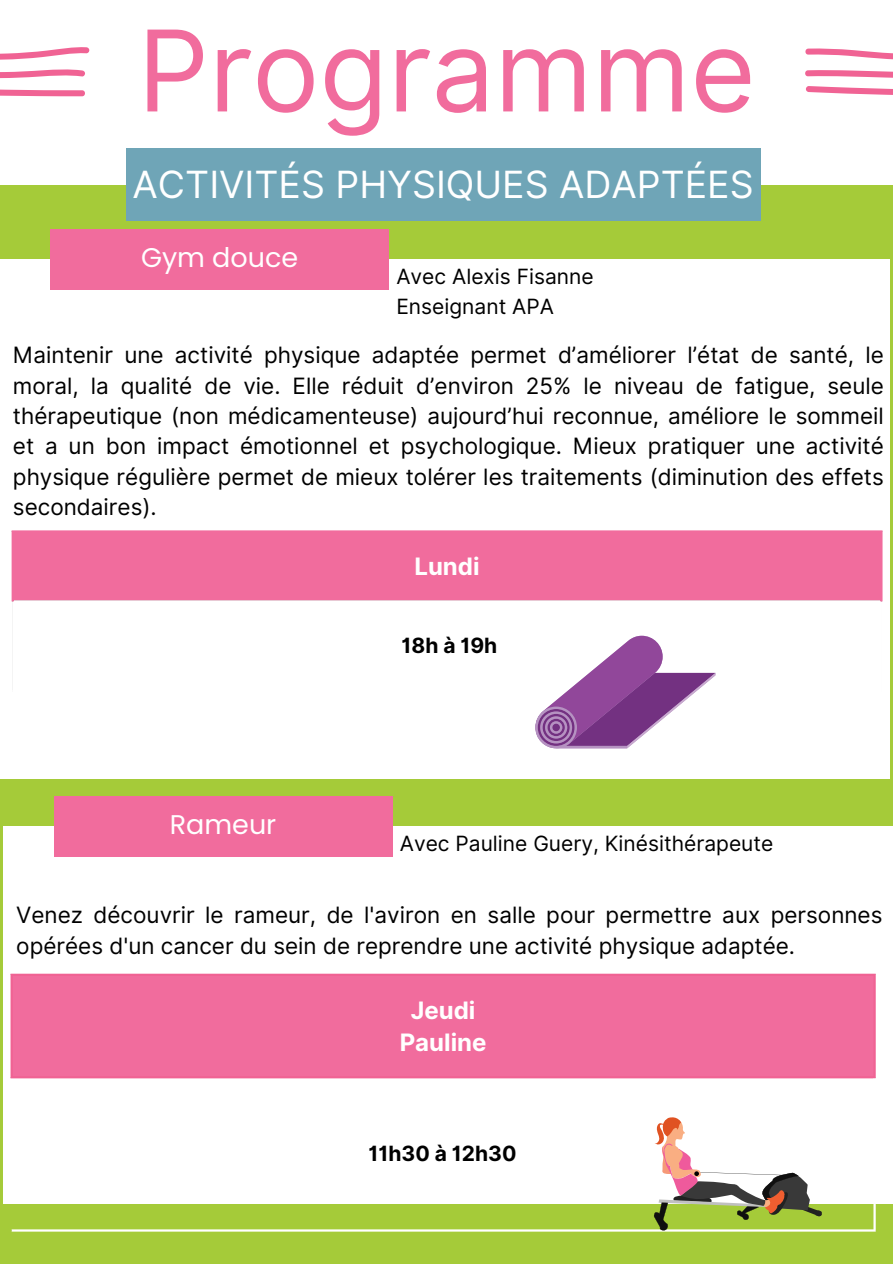
<style>
.page{position:relative;width:893px;height:1264px;background:#fff}
.page>*{position:absolute;margin:0;border:0;box-sizing:border-box;transform-origin:0 0}
.t1{font:112.5px "Inter";color:#f16c9d}
.t2{font:37.5px "Inter";color:#fff}
.t3{font:27px "Poppins";color:#fff}
.t4{font:700 24px "Inter";color:#fff}
.t5{font:22.5px/30.3px "Inter";color:#000;text-align:justify}
.t6{font:21px "Inter";color:#000}
.t7{font:700 21px "Inter";color:#000}
</style>
<div class="page">
<div style="left:0;top:0;width:892px;height:1263px;background:#a5cb39"></div>
<div style="left:0;top:0;width:892px;height:184px;background:#fff"></div>
<svg style="left:805px;top:48px;width:87px;height:12px"></svg>
<svg style="left:805px;top:70px;width:87px;height:8px"></svg>
<svg style="left:806px;top:86px;width:86px;height:9px"></svg>
<svg style="left:0;top:47px;width:89px;height:13px"></svg>
<svg style="left:0;top:69px;width:85px;height:9px"></svg>
<svg style="left:0;top:89px;width:85px;height:7px"></svg>
<div style="left:126px;top:148px;width:634px;height:72px;background:#6fa5b7"></div>
<div style="left:0;top:259px;width:889px;height:520px;background:#fff"></div>
<div style="left:51px;top:229px;width:338px;height:61px;background:#f16c9d"></div>
<div style="left:12px;top:531px;width:869px;height:70px;background:#f16c9d"></div>
<hr style="left:14px;top:600px;width:866px;height:1px;background:#fff">
<hr style="left:880px;top:532px;width:2px;height:69px;background:#f16c9d">
<hr style="left:12px;top:530px;width:870px;height:2px;background:#f16c9d">
<div style="left:3px;top:826px;width:889px;height:377px;background:#fff"></div>
<div style="left:54px;top:796px;width:338px;height:61px;background:#f16c9d"></div>
<svg style="left:535px;top:635px;width:180px;height:113px"></svg>
<div style="left:11px;top:974px;width:863px;height:103px;background:#f16c9d"></div>
<hr style="left:11px;top:975px;width:2px;height:101px;background:#f06394">
<hr style="left:873px;top:975px;width:2px;height:101px;background:#f06394">
<hr style="left:11px;top:973px;width:864px;height:2px;background:#f06394">
<hr style="left:11px;top:1076px;width:864px;height:2px;background:#f06394">
<hr style="left:873px;top:1078px;width:2px;height:151px;background:#fff">
<hr style="left:12px;top:1229px;width:863px;height:2px;background:#fff">
<svg style="left:653px;top:1117px;width:168px;height:115px"></svg>
<p class="t1" style="left:137px;top:3px;width:619px">Programme</p>
<h2 class="t2" style="left:133px;top:161px;width:622px">ACTIVITÉS PHYSIQUES ADAPTÉES</h2>
<p class="t3" style="left:141px;top:239px;width:159px">Gym douce</p>
<h1 class="t6" style="left:396px;top:264px;width:199px">Avec Alexis Fisanne</h1>
<p class="t6" style="left:396px;top:293px;width:159px">Enseignant APA</p>
<p class="t5" style="left:13px;top:340px;width:872px">Maintenir une activité physique adaptée permet d’améliorer l’état de santé, le moral, la qualité de vie. Elle réduit d’environ 25% le niveau de fatigue, seule thérapeutique (non médicamenteuse) aujourd’hui reconnue, améliore le sommeil et a un bon impact émotionnel et psychologique. Mieux pratiquer une activité physique régulière permet de mieux tolérer les traitements (diminution des effets secondaires).</p>
<p class="t4" style="left:414px;top:552px;width:67px">Lundi</p>
<p class="t3" style="left:170px;top:806px;width:108px">Rameur</p>
<p class="t7" style="left:401px;top:633px;width:97px">18h à 19h</p>
<p class="t6" style="left:400px;top:831px;width:375px">Avec Pauline Guery, Kinésithérapeute</p>
<p class="t5" style="left:16px;top:900px;width:867px">Venez découvrir le rameur, de l'aviron en salle pour permettre aux personnes opérées d'un cancer du sein de reprendre une activité physique adaptée.</p>
<p class="t4" style="left:410px;top:995px;width:66px">Jeudi</p>
<p class="t4" style="left:400px;top:1028px;width:88px">Pauline</p>
<p class="t7" style="left:368px;top:1140px;width:149px">11h30 à 12h30</p>
</div>
